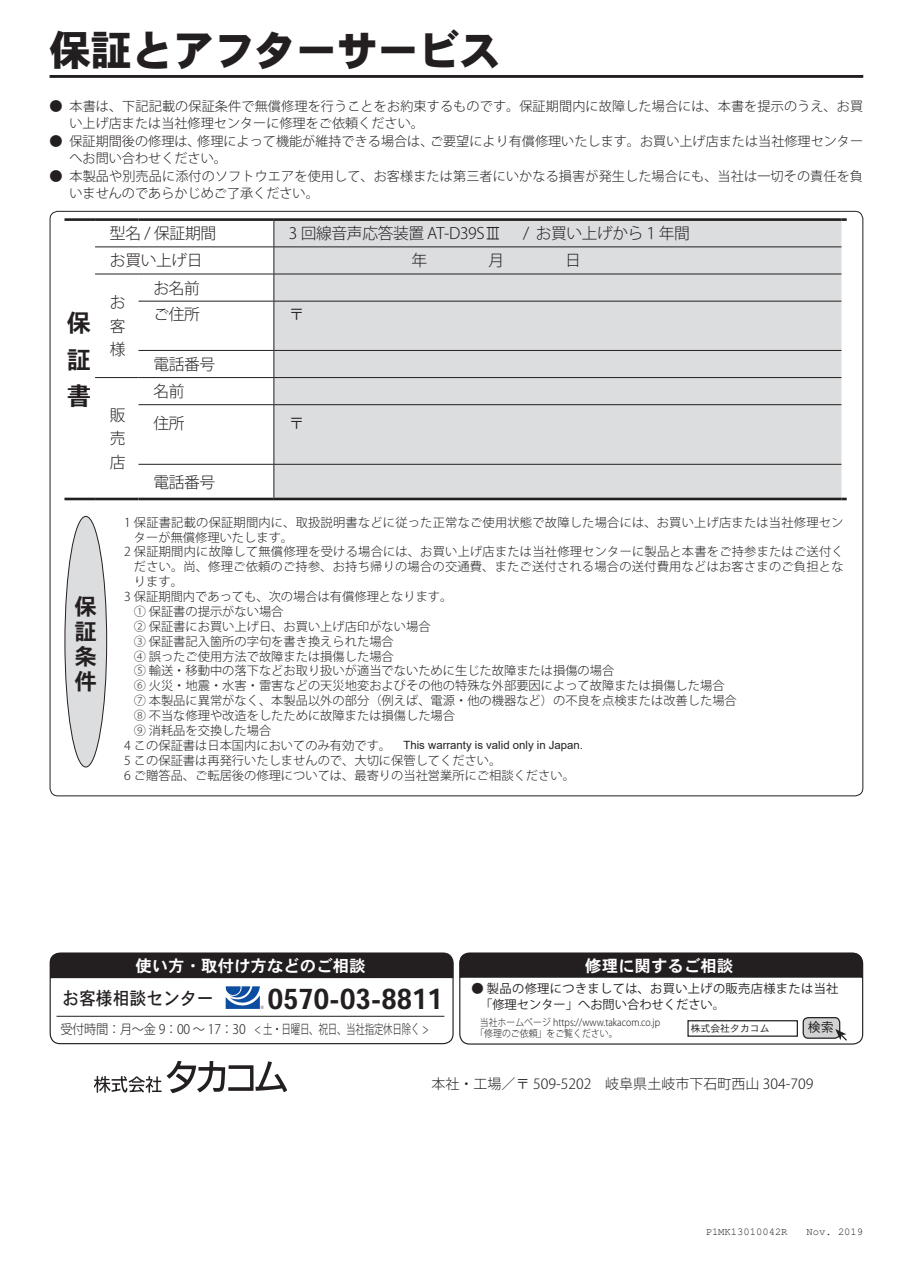
<style>
.page{position:relative;width:903px;height:1275px;background:#fff}
.page>*{position:absolute;margin:0;border:0;box-sizing:border-box;transform-origin:0 0}
.t1{font:42px "Heisei Kaku Go Std W9";letter-spacing:-.025em;color:#231f20}
.t2{font:28px "Heisei Kaku Go Std W7";color:#231f20;scale:.95 1}
.t3{font:24.5px/36.8px "Heisei Kaku Go Std W7";color:#231f20;text-align:justify}
.t4{font:22.75px/25px "Heisei Kaku Go Std W7";color:#231f20;text-align:justify}
.t5{font:18.03px "Heisei Kaku Go Std W5";color:#231f20;scale:.93 1}
.t6{font:16.45px "Heisei Kaku Go Std W7";color:#fff}
.t7{font:300 15.75px/23.6px "Koz Go Pr 6 N";letter-spacing:-.025em;color:#231f20;text-align:justify}
.t8{font:300 14px "Koz Go Pr 6 N";color:#231f20}
.t9{font:300 13.12px/17.5px "Koz Go Pr 6 N";color:#231f20}
.t10{font:300 13.12px "Koz Go Pr 6 N";letter-spacing:-.025em;color:#231f20;scale:.93 1}
.t11{font:13.12px "Heisei Kaku Go Std W3";color:#231f20}
.t12{font:300 12.25px/14.9px "Koz Go Pr 6 N";color:#231f20}
.t13{font:300 12.25px "Koz Go Pr 6 N";letter-spacing:.02em;color:#231f20}
.t14{font:12.25px/15.8px "Koz Go Pr 6 N";letter-spacing:.025em;color:#231f20}
.t15{font:11.38px "Arial";color:#231f20}
.t16{font:10.5px "Courier New";color:#231f20}
.t17{font:300 9.8px/11.5px "Koz Go Pr 6 N";color:#231f20;scale:.9 1}
.t18{font:9.8px "Heisei Kaku Go Std W3";color:#231f20}
.s1{font-family:"Koz Go Pr 6 N";font-weight:300;font-size:12.25px}
</style>
<div class="page">
<svg style="left:50px;top:75px;width:813px;height:3px;background:#2b2728"></svg>
<img style="left:94px;top:1062px;width:192px;height:31px">
<div style="left:50px;top:952px;width:404px;height:92px;border:1px solid #231f20;border-radius:10px"></div>
<svg style="left:226px;top:986px;width:38px;height:23px"></svg>
<hr style="left:57px;top:1016px;width:387px;height:1px;background:#231f20">
<div style="left:459px;top:953px;width:404px;height:92px;border:1px solid #231f20;border-radius:10px"></div>
<div style="left:803px;top:1018px;width:37px;height:20px;background:#d1d2d4;border-radius:5px"></div>
<div style="left:802px;top:1017px;width:38px;height:22px;border:1px solid #231f20;border-radius:5px"></div>
<svg style="left:49px;top:952px;width:815px;height:28px;background:#393637"></svg>
<div style="left:687px;top:1020px;width:111px;height:17px;border:1px solid #231f20"></div>
<svg style="left:835px;top:1029px;width:12px;height:12px"></svg>
<div style="left:65px;top:516px;width:42px;height:251px;background:#dcdddf;border-radius:50%"></div>
<div style="left:64px;top:516px;width:43px;height:251px;border:1px solid #231f20;border-radius:50%"></div>
<div style="left:275px;top:221px;width:566px;height:277px;background:#dcdddf"></div>
<hr style="left:64px;top:218px;width:31px;height:3px;background:#231f20">
<hr style="left:95px;top:218px;width:43px;height:3px;background:#231f20">
<hr style="left:138px;top:218px;width:136px;height:3px;background:#231f20">
<hr style="left:274px;top:218px;width:567px;height:3px;background:#231f20">
<svg style="left:841px;top:218px;width:6px;height:3px"></svg>
<hr style="left:95px;top:247px;width:43px;height:1px;background:#231f20">
<hr style="left:138px;top:247px;width:136px;height:1px;background:#231f20">
<hr style="left:274px;top:247px;width:567px;height:1px;background:#231f20">
<hr style="left:95px;top:274px;width:43px;height:1px;background:#231f20">
<hr style="left:138px;top:274px;width:136px;height:1px;background:#231f20">
<svg style="left:274px;top:221px;width:1px;height:80px"></svg>
<hr style="left:274px;top:274px;width:567px;height:1px;background:#231f20">
<hr style="left:138px;top:301px;width:136px;height:1px;background:#231f20">
<hr style="left:274px;top:301px;width:1px;height:49px;background:#231f20">
<hr style="left:274px;top:301px;width:567px;height:1px;background:#231f20">
<hr style="left:138px;top:350px;width:136px;height:1px;background:#231f20">
<hr style="left:274px;top:350px;width:567px;height:1px;background:#231f20">
<hr style="left:95px;top:377px;width:43px;height:1px;background:#231f20">
<hr style="left:138px;top:377px;width:136px;height:1px;background:#231f20">
<svg style="left:274px;top:351px;width:1px;height:53px"></svg>
<hr style="left:274px;top:377px;width:567px;height:1px;background:#231f20">
<hr style="left:138px;top:404px;width:136px;height:1px;background:#231f20">
<hr style="left:274px;top:405px;width:1px;height:59px;background:#231f20">
<hr style="left:274px;top:404px;width:567px;height:1px;background:#231f20">
<hr style="left:64px;top:498px;width:31px;height:2px;background:#231f20">
<hr style="left:95px;top:498px;width:43px;height:2px;background:#231f20">
<hr style="left:138px;top:464px;width:136px;height:1px;background:#231f20">
<hr style="left:138px;top:498px;width:136px;height:2px;background:#231f20">
<hr style="left:274px;top:464px;width:1px;height:34px;background:#231f20">
<hr style="left:274px;top:464px;width:567px;height:1px;background:#231f20">
<hr style="left:274px;top:498px;width:567px;height:2px;background:#231f20">
<svg style="left:841px;top:498px;width:6px;height:2px"></svg>
<svg style="left:487px;top:227px;width:12px;height:1px"></svg>
<svg style="left:487px;top:238px;width:12px;height:1px"></svg>
<h1 class="t1" style="left:50px;top:24px;width:453px">保証とアフターサービス</h1>
<p class="t9" style="left:69px;top:97px;width:795px;text-indent:-20px">● 本書は、下記記載の保証条件で無償修理を行うことをお約束するものです。保証期間内に故障した場合には、本書を提示のうえ、お買い上げ店または当社修理センターに修理をご依頼ください。</p>
<p class="t9" style="left:69px;top:132px;width:795px;text-indent:-20px">● 保証期間後の修理は、修理によって機能が維持できる場合は、ご要望により有償修理いたします。お買い上げ店または当社修理センターへお問い合わせください。</p>
<p class="t9" style="left:69px;top:167px;width:795px;text-indent:-20px">● 本製品や別売品に添付のソフトウエアを使用して、お客様または第三者にいかなる損害が発生した場合にも、当社は一切その責任を負いませんのであらかじめご了承ください。</p>
<h3 class="t3" style="left:67px;top:305px;width:26px">保証書</h3>
<h3 class="t4" style="left:74px;top:595px;width:24px">保証条件</h3>
<p class="t7" style="left:110px;top:222px;width:108px">型名 / 保証期間</p>
<p class="t7" style="left:289px;top:222px;width:402px">3 回線音声応答装置 AT-D39SⅢ　 / お買い上げから１年間</p>
<p class="t7" style="left:110px;top:249px;width:94px">お買い上げ日</p>
<p class="t7" style="left:110px;top:291px;width:17px">お客様</p>
<p class="t7" style="left:153px;top:275px;width:48px;line-height:26.4px">お名前ご住所</p>
<p class="t7" style="left:289px;top:303px;width:17px">〒</p>
<p class="t7" style="left:153px;top:353px;width:63px">電話番号</p>
<p class="t7" style="left:110px;top:403px;width:17px">販売店</p>
<p class="t7" style="left:153px;top:376px;width:33px;line-height:31.5px">名前住所</p>
<p class="t7" style="left:153px;top:470px;width:63px">電話番号</p>
<p class="t7" style="left:289px;top:411px;width:17px">〒</p>
<p class="t12" style="left:124px;top:515px;width:721px">1 保証書記載の保証期間内に、取扱説明書などに従った正常なご使用状態で故障した場合には、お買い上げ店または当社修理セン</p>
<p class="t12" style="left:134px;top:530px;width:161px">ターが無償修理いたします。</p>
<p class="t12" style="left:124px;top:545px;width:721px">2 保証期間内に故障して無償修理を受ける場合には、お買い上げ店または当社修理センターに製品と本書をご持参またはご送付く</p>
<p class="t13" style="left:134px;top:560px;width:711px">ださい。尚、修理ご依頼のご持参、お持ち帰りの場合の交通費、またご送付される場合の送付費用などはお客さまのご負担とな</p>
<p class="t12" style="left:134px;top:575px;width:50px">ります。</p>
<p class="t12" style="left:124px;top:589px;width:330px">3 保証期間内であっても、次の場合は有償修理となります。</p>
<p class="t12" style="left:134px;top:604px;width:151px">① 保証書の提示がない場合</p>
<p class="t12" style="left:134px;top:619px;width:298px">② 保証書にお買い上げ日、お買い上げ店印がない場合</p>
<p class="t12" style="left:134px;top:634px;width:261px">③ 保証書記入箇所の字句を書き換えられた場合</p>
<p class="t12" style="left:134px;top:649px;width:261px">④ 誤ったご使用方法で故障または損傷した場合</p>
<p class="t12" style="left:134px;top:664px;width:482px">⑤ 輸送・移動中の落下などお取り扱いが適当でないために生じた故障または損傷の場合</p>
<p class="t12" style="left:134px;top:679px;width:592px">⑥ 火災・地震・水害・雷害などの天災地変およびその他の特殊な外部要因によって故障または損傷した場合</p>
<p class="t12" style="left:134px;top:693px;width:604px">⑦ 本製品に異常がなく、本製品以外の部分（例えば、電源・他の機器など）の不良を点検または改善した場合</p>
<p class="t12" style="left:134px;top:708px;width:323px">⑧ 不当な修理や改造をしたために故障または損傷した場合</p>
<p class="t12" style="left:134px;top:723px;width:139px">⑨ 消耗品を交換した場合</p>
<p class="t15" style="left:124px;top:737px;width:460px"><span class="s1">4 この保証書は日本国内においてのみ有効です。　</span>This warranty is valid only in Japan.</p>
<p class="t12" style="left:124px;top:753px;width:452px">5 この保証書は再発行いたしませんので、大切に保管してください。<br>6 ご贈答品、ご転居後の修理については、最寄りの当社営業所にご相談ください。</p>
<h3 class="t6" style="left:135px;top:956px;width:232px">使い方・取付け方などのご相談</h3>
<h3 class="t5" style="left:62px;top:988px;width:164px">お客様相談センター</h3>
<h2 class="t2" style="left:268px;top:982px;width:186px">0570-03-8811</h2>
<p class="t10" style="left:60px;top:1022px;width:398px">受付時間：月～金 9：00 ～ 17：30　&lt; 土・日曜日、祝日、当社指定休日除く &gt;</p>
<h3 class="t6" style="left:585px;top:956px;width:150px">修理に関するご相談</h3>
<p class="t14" style="left:480px;top:981px;width:360px;text-indent:-9px">● 製品の修理につきましては、お買い上げの販売店様または当社「修理センター」へお問い合わせください。</p>
<p class="t17" style="left:475px;top:1016px;width:207px;text-indent:4px">当社ホームページ https://www.takacom.co.jp「修理のご依頼」をご覧ください。</p>
<p class="t18" style="left:691px;top:1022px;width:80px">株式会社タカコム</p>
<p class="t11" style="left:808px;top:1019px;width:28px">検索</p>
<p class="t8" style="left:432px;top:1076px;width:383px">本社・工場／〒 509-5202　岐阜県土岐市下石町西山 304-709</p>
<p class="t16" style="left:706px;top:1225px;width:83px">P1MK13010042R</p>
<p class="t16" style="left:806px;top:1225px;width:58px">Nov. 2019</p>
</div>
